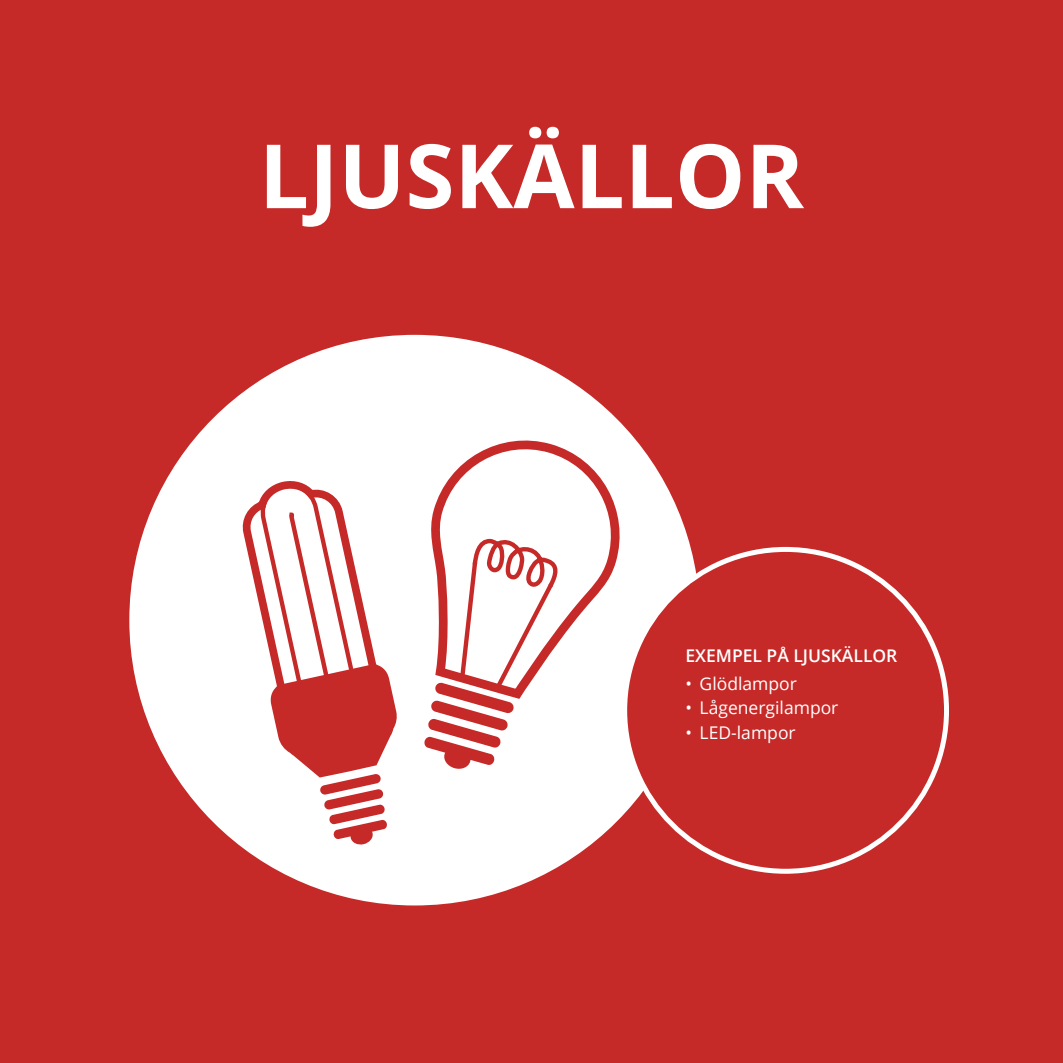
<style>
.page{position:relative;width:1063px;height:1063px;background:#c62a28}
.page>*{position:absolute;margin:0;border:0;box-sizing:border-box;transform-origin:0 0}
.t1{font:700 88.75px "Open Sans";color:#fff}
.t2{font:17.5px "Open Sans";color:#fff}
.t3{font:600 17.5px "Open Sans";color:#fff}
</style>
<div class="page">
<div style="left:129px;top:335px;width:571px;height:570px;background:#fff;border-radius:50%"></div>
<svg style="left:431px;top:424px;width:194px;height:211px"></svg>
<svg style="left:424px;top:533px;width:140px;height:236px"></svg>
<svg style="left:245px;top:481px;width:152px;height:364px"></svg>
<div style="left:625px;top:549px;width:322px;height:322px;background:#c62a28;border-radius:50%"></div>
<h1 class="t1" style="left:259px;top:113px;width:547px">LJUSKÄLLOR</h1>
<p class="t3" style="left:685px;top:643px;width:214px">EXEMPEL PÅ LJUSKÄLLOR</p>
<p class="t2" style="left:685px;top:672px;width:113px">• Glödlampor</p>
<p class="t2" style="left:685px;top:696px;width:154px">• Lågenergilampor</p>
<p class="t2" style="left:685px;top:721px;width:112px">• LED-lampor</p>
</div>
